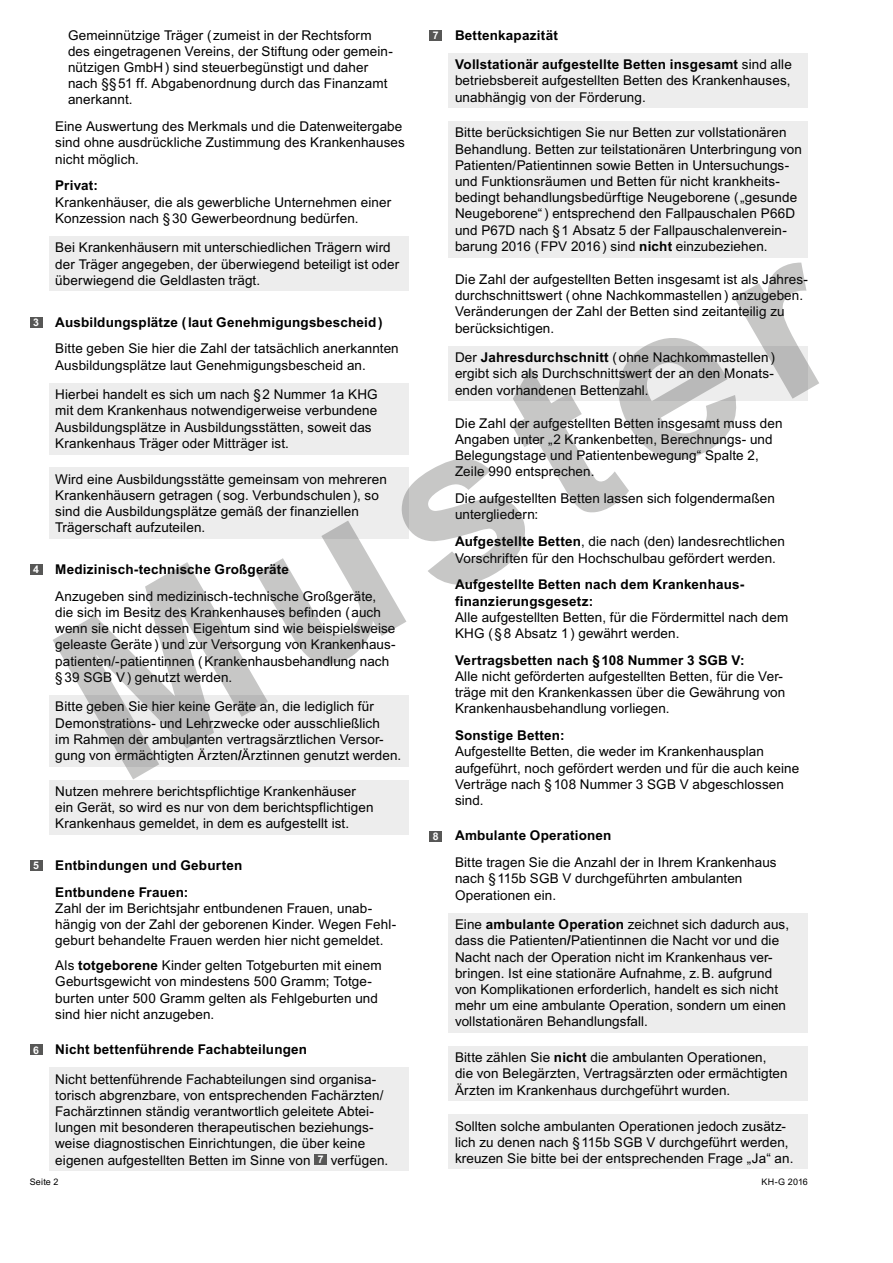
<style>
.page{position:relative;width:893px;height:1263px;background:#fff}
.page>*{position:absolute;margin:0;border:0;box-sizing:border-box;transform-origin:0 0}
.t1{font:225px "Arial Bold MT2";color:#1d1d1b}
.t2{font:13.5px/16.2px "Arial";letter-spacing:.005em;color:#000}
.t3{font:700 13.5px/26.8px "Arial";letter-spacing:.015em;color:#000}
.t4{font:700 10.5px "Arial";color:#fff}
.t5{font:9px "Arial";letter-spacing:.02em;color:#000}
.s1{font-weight:400}
.s2{font-weight:700}
.s3{font-weight:700;font-size:10.5px;color:#fff}
</style>
<div class="page">
<div style="left:49px;top:236px;width:359px;height:55px;background:#ededed"></div>
<div style="left:49px;top:383px;width:359px;height:71px;background:#ededed"></div>
<div style="left:49px;top:467px;width:359px;height:72px;background:#ededed"></div>
<div style="left:49px;top:695px;width:359px;height:71px;background:#ededed"></div>
<div style="left:49px;top:780px;width:359px;height:55px;background:#ededed"></div>
<div style="left:49px;top:1067px;width:359px;height:104px;background:#ededed"></div>
<div style="left:314px;top:1154px;width:13px;height:10px;background:#575756"></div>
<div style="left:449px;top:53px;width:359px;height:55px;background:#ededed"></div>
<div style="left:449px;top:121px;width:359px;height:136px;background:#ededed"></div>
<div style="left:449px;top:346px;width:359px;height:55px;background:#ededed"></div>
<div style="left:449px;top:913px;width:359px;height:120px;background:#ededed"></div>
<div style="left:449px;top:1046px;width:359px;height:55px;background:#ededed"></div>
<div style="left:449px;top:1114px;width:359px;height:55px;background:#ededed"></div>
<div style="left:30px;top:317px;width:13px;height:10px;background:#575756"></div>
<div style="left:30px;top:564px;width:13px;height:11px;background:#575756"></div>
<div style="left:30px;top:860px;width:13px;height:11px;background:#575756"></div>
<div style="left:30px;top:1044px;width:13px;height:11px;background:#575756"></div>
<div style="left:429px;top:30px;width:13px;height:11px;background:#575756"></div>
<div style="left:429px;top:831px;width:13px;height:10px;background:#575756"></div>
<p class="t4" style="left:33px;top:315px;width:7px">3</p>
<p class="t4" style="left:33px;top:563px;width:7px">4</p>
<p class="t4" style="left:33px;top:859px;width:7px">5</p>
<p class="t4" style="left:33px;top:1043px;width:7px">6</p>
<p class="t3" style="left:455px;top:20px;width:338px;line-height:29.5px">Bettenkapazität<br>Vollstationär aufgestellte Betten insgesamt <span class="s1">sind alle</span></p>
<p class="t2" style="left:455px;top:73px;width:337px">betriebsbereit aufgestellten Betten des Krankenhauses, unabhängig von der Förderung.</p>
<p class="t2" style="left:455px;top:125px;width:348px">Bitte berücksichtigen Sie nur Betten zur vollstationären Behandlung. Betten zur teilstationären Unterbringung von Patienten/Patientinnen sowie Betten in Untersuchungs&shy;und Funktionsräumen und Betten für nicht krankheits&shy;bedingt behandlungsbedürftige Neugeborene („gesunde Neugeborene“) entsprechend den Fallpauschalen P66D und P67D nach §1 Absatz 5 der Fallpauschalenverein&shy;barung 2016 (FPV 2016) sind <span class="s2">nicht</span> einzubeziehen.</p>
<p class="t2" style="left:455px;top:271px;width:354px">Die Zahl der aufgestellten Betten insgesamt ist als Jahres&shy;durchschnittswert (ohne Nachkommastellen) anzugeben.<br>Veränderungen der Zahl der Betten sind zeitanteilig zu berücksichtigen.</p>
<p class="t2" style="left:455px;top:349px;width:321px;text-align:justify">Der <span class="s2">Jahresdurchschnitt</span> (ohne Nachkommastellen) ergibt sich als Durchschnittswert der an den Monats&shy;enden vorhandenen Bettenzahl.</p>
<p class="t2" style="left:455px;top:415px;width:329px">Die Zahl der aufgestellten Betten insgesamt muss den Angaben unter „2 Krankenbetten, Berechnungs- und Belegungstage und Patientenbewegung“ Spalte 2, Zeile 990 entsprechen.</p>
<p class="t2" style="left:455px;top:491px;width:321px">Die aufgestellten Betten lassen sich folgendermaßen untergliedern:</p>
<p class="t2" style="left:455px;top:534px;width:331px"><span class="s2">Aufgestellte Betten</span>, die nach (den) landesrechtlichen<br>Vorschriften für den Hochschulbau gefördert werden.</p>
<p class="t3" style="left:455px;top:577px;width:291px;line-height:16.2px">Aufgestellte Betten nach dem Krankenhaus&shy;finanzierungsgesetz:</p>
<p class="t2" style="left:455px;top:609px;width:335px">Alle aufgestellten Betten, für die Fördermittel nach dem<br>KHG (§8 Absatz 1) gewährt werden.</p>
<p class="t3" style="left:455px;top:647px;width:291px">Vertragsbetten nach §108 Nummer 3 SGB V:</p>
<p class="t2" style="left:455px;top:668px;width:332px">Alle nicht geförderten aufgestellten Betten, für die Ver&shy;träge mit den Krankenkassen über die Gewährung von<br>Krankenhausbehandlung vorliegen.</p>
<p class="t3" style="left:455px;top:722px;width:111px">Sonstige Betten:</p>
<p class="t2" style="left:455px;top:744px;width:346px">Aufgestellte Betten, die weder im Krankenhausplan aufgeführt, noch gefördert werden und für die auch keine Verträge nach §108 Nummer 3 SGB V abgeschlossen sind.</p>
<p class="t3" style="left:455px;top:822px;width:158px">Ambulante Operationen</p>
<p class="t2" style="left:455px;top:854px;width:323px">Bitte tragen Sie die Anzahl der in Ihrem Krankenhaus nach §115b SGB V durchgeführten ambulanten<br>Operationen ein.</p>
<p class="t2" style="left:455px;top:916px;width:336px">Eine <span class="s2">ambulante Operation</span> zeichnet sich dadurch aus, dass die Patienten<span class="s2">/</span>Patientinnen die Nacht vor und die Nacht nach der Operation nicht im Krankenhaus ver&shy;bringen. Ist eine stationäre Aufnahme, z.B. aufgrund von Komplikationen erforderlich, handelt es sich nicht mehr um eine ambulante Operation, sondern um einen vollstationären Behandlungsfall.</p>
<p class="t2" style="left:455px;top:1049px;width:334px">Bitte zählen Sie <span class="s2">nicht</span> die ambulanten Operationen, die von Belegärzten, Vertragsärzten oder ermächtigten<br>Ärzten im Krankenhaus durchgeführt wurden.</p>
<p class="t2" style="left:455px;top:1118px;width:340px">Sollten solche ambulanten Operationen jedoch zusätz&shy;lich zu denen nach §115b SGB V durchgeführt werden, kreuzen Sie bitte bei der entsprechenden Frage „Ja“ an.</p>
<p class="t2" style="left:68px;top:27px;width:326px">Gemeinnützige Träger (zumeist in der Rechtsform des eingetragenen Vereins, der Stiftung oder gemein&shy;nützigen GmbH) sind steuerbegünstigt und daher nach §§51 ff. Abgabenordnung durch das Finanzamt anerkannt.</p>
<p class="t2" style="left:55px;top:119px;width:351px">Eine Auswertung des Merkmals und die Datenweitergabe sind ohne ausdrückliche Zustimmung des Krankenhauses nicht möglich.</p>
<p class="t3" style="left:55px;top:173px;width:44px">Privat:</p>
<p class="t2" style="left:55px;top:194px;width:337px">Krankenhäuser, die als gewerbliche Unternehmen einer<br>Konzession nach §30 Gewerbeordnung bedürfen.</p>
<p class="t2" style="left:55px;top:240px;width:345px">Bei Krankenhäusern mit unterschiedlichen Trägern wird der Träger angegeben, der überwiegend beteiligt ist oder überwiegend die Geldlasten trägt.</p>
<p class="t3" style="left:55px;top:309px;width:329px">Ausbildungsplätze (laut Genehmigungsbescheid)</p>
<p class="t2" style="left:55px;top:341px;width:345px">Bitte geben Sie hier die Zahl der tatsächlich anerkannten<br>Ausbildungsplätze laut Genehmigungsbescheid an.</p>
<p class="t2" style="left:55px;top:386px;width:324px">Hierbei handelt es sich um nach §2 Nummer 1a KHG mit dem Krankenhaus notwendigerweise verbundene Ausbildungsplätze in Ausbildungsstätten, soweit das Krankenhaus Träger oder Mitträger ist.</p>
<p class="t2" style="left:55px;top:471px;width:333px">Wird eine Ausbildungsstätte gemeinsam von mehreren Krankenhäusern getragen ( sog. Verbundschulen), so sind die Ausbildungsplätze gemäß der finanziellen Trägerschaft aufzuteilen.</p>
<p class="t3" style="left:55px;top:556px;width:235px">Medizinisch-technische Großgeräte</p>
<p class="t2" style="left:55px;top:588px;width:342px">Anzugeben sind medizinisch-technische Großgeräte, die sich im Besitz des Krankenhauses befinden (auch wenn sie nicht dessen Eigentum sind wie beispielsweise geleaste Geräte) und zur Versorgung von Krankenhaus&shy;patienten/-patientinnen (Krankenhausbehandlung nach §39 SGB V) genutzt werden.</p>
<p class="t2" style="left:55px;top:699px;width:348px">Bitte geben Sie hier keine Geräte an, die lediglich für Demonstrations- und Lehrzwecke oder ausschließlich<br>im Rahmen der ambulanten vertragsärztlichen Versor&shy;gung von ermächtigten Ärzten<span class="s2">/</span>Ärztinnen genutzt werden.</p>
<p class="t2" style="left:55px;top:783px;width:320px">Nutzen mehrere berichtspflichtige Krankenhäuser ein Gerät, so wird es nur von dem berichtspflichtigen<br>Krankenhaus gemeldet, in dem es aufgestellt ist.</p>
<p class="t3" style="left:55px;top:852px;width:189px">Entbindungen und Geburten<br>Entbundene Frauen:</p>
<p class="t2" style="left:55px;top:900px;width:342px">Zahl der im Berichtsjahr entbundenen Frauen, unab&shy;hängig von der Zahl der geborenen Kinder. Wegen Fehl&shy;geburt behandelte Frauen werden hier nicht gemeldet.</p>
<p class="t2" style="left:55px;top:957px;width:328px">Als <span class="s2">totgeborene</span> Kinder gelten Totgeburten mit einem Geburtsgewicht von mindestens 500 Gramm; Totge&shy;burten unter 500 Gramm gelten als Fehlgeburten und sind hier nicht anzugeben.</p>
<p class="t3" style="left:55px;top:1036px;width:253px">Nicht bettenführende Fachabteilungen</p>
<p class="t2" style="left:55px;top:1071px;width:335px">Nicht bettenführende Fachabteilungen sind organisa&shy;torisch abgrenzbare, von entsprechenden Fachärzten/ Fachärztinnen ständig verantwortlich geleitete Abtei&shy;lungen mit besonderen therapeutischen beziehungs&shy;weise diagnostischen Einrichtungen, die über keine eigenen aufgestellten Betten im Sinne von <span class="s3">7</span> verfügen.</p>
<p class="t4" style="left:433px;top:28px;width:7px">7</p>
<h1 class="t1" style="left:5px;top:589px;width:852px;rotate:-30deg">Muster</h1>
<p class="t4" style="left:433px;top:829px;width:7px">8</p>
<p class="t5" style="left:30px;top:1175px;width:30px">Seite 2</p>
<p class="t5" style="left:761px;top:1175px;width:48px">KH-G 2016</p>
</div>
